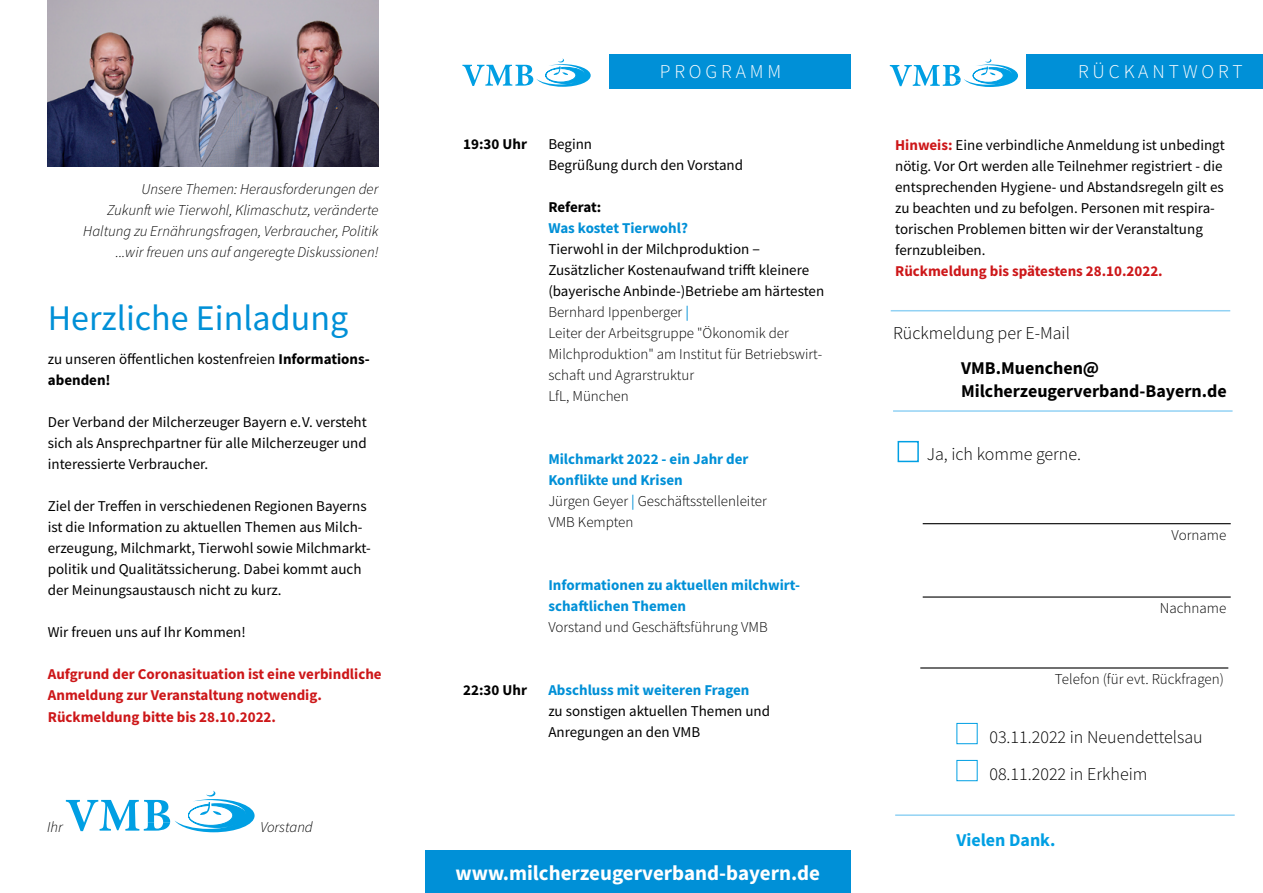
<style>
.page{position:relative;width:1263px;height:893px;background:#fff}
.page>*{position:absolute;margin:0;border:0;box-sizing:border-box;transform-origin:0 0}
.t1{font:36px "Source Sans Pro";color:#0090d7}
.t2{font:700 21px "Source Sans Pro";color:#fff}
.t3{font:300 19.5px "Source Sans Pro";letter-spacing:.2em;color:#fff}
.t4{font:300 18px/37px "Source Sans Pro";color:#000}
.t5{font:700 18px/22.5px "Source Sans Pro";color:#000}
.t6{font:700 18px "Source Sans Pro";color:#009fe3}
.t7{font:15px/21px "Source Sans Pro";color:#000}
.t8{font:300 15px/21px "Source Sans Pro";color:#000}
.t9{font:italic 300 15px/21px "Source Sans Pro";color:#000;text-align:right}
.t10{font:700 15px/21px "Source Sans Pro";color:#0090d7}
.t11{font:700 15px/21px "Source Sans Pro";color:#cd1719}
.t12{font:700 15px "Source Sans Pro";color:#000}
.s1{font-weight:700}
.s2{font-weight:700;color:#0090d7}
.s3{font-weight:400}
.s4{font-family:"Aptifer Sans LT Pro";font-weight:400}
.s5{font-weight:400;color:#0090d7}
.s6{font-weight:300;color:#000}
.s7{font-weight:700;color:#cd1719}
</style>
<div class="page">
<svg style="left:890px;top:59px;width:128px;height:28px"></svg>
<div style="left:1027px;top:54px;width:236px;height:34px;background:#0090d7"></div>
<div style="left:609px;top:54px;width:241px;height:34px;background:#0090d7"></div>
<svg style="left:462px;top:58px;width:129px;height:29px"></svg>
<div style="left:425px;top:851px;width:425px;height:42px;background:#0090d7"></div>
<img style="left:48px;top:0;width:330px;height:167px">
<svg style="left:66px;top:791px;width:189px;height:41px"></svg>
<hr style="left:895px;top:814px;width:340px;height:2px;background:#92d2f4">
<div style="left:897px;top:441px;width:22px;height:21px;border:2px solid #009fe3"></div>
<div style="left:956px;top:723px;width:22px;height:21px;border:1px solid #009fe3"></div>
<div style="left:956px;top:760px;width:22px;height:21px;border:1px solid #009fe3"></div>
<hr style="left:893px;top:410px;width:339px;height:2px;background:#92d2f4">
<hr style="left:891px;top:310px;width:339px;height:1px;background:#92d2f4">
<hr style="left:920px;top:667px;width:308px;height:1px;background:#000">
<hr style="left:923px;top:596px;width:308px;height:2px;background:#000">
<hr style="left:923px;top:523px;width:308px;height:1px;background:#000">
<p class="t9" style="left:83px;top:179px;width:297px">Unsere Themen: Herausforderungen der<br>Zukunft wie Tierwohl, Klimaschutz, veränderte Haltung zu Ernährungsfragen, Verbraucher, Politik ...wir freuen uns auf angeregte Diskussionen!</p>
<h1 class="t1" style="left:48px;top:295px;width:302px">Herzliche Einladung</h1>
<p class="t7" style="left:48px;top:349px;width:324px">zu unseren öffentlichen kostenfreien <span class="s1">Informations&shy;abenden!</span></p>
<p class="t7" style="left:48px;top:412px;width:320px;text-align:justify">Der Verband der Milcherzeuger Bayern e.V. versteht sich als Ansprechpartner für alle Milcherzeuger und interessierte Verbraucher.</p>
<p class="t7" style="left:48px;top:496px;width:325px">Ziel der Treffen in verschiedenen Regionen Bayerns ist die Information zu aktuellen Themen aus Milch&shy;erzeugung, Milchmarkt, Tierwohl sowie Milchmarkt&shy;politik und Qualitätssicherung. Dabei kommt auch der Meinungsaustausch nicht zu kurz.</p>
<p class="t7" style="left:48px;top:622px;width:199px">Wir freuen uns auf Ihr Kommen!</p>
<p class="t11" style="left:48px;top:664px;width:335px">Aufgrund der Coronasituation ist eine verbindliche<br>Anmeldung zur Veranstaltung notwendig.<br>Rückmeldung bitte bis 28.10.2022.</p>
<p class="t9" style="left:47px;top:816px;width:17px">Ihr</p>
<p class="t9" style="left:260px;top:816px;width:54px">Vorstand</p>
<h3 class="t3" style="left:660px;top:60px;width:123px">PROGRAMM</h3>
<h3 class="t3" style="left:1078px;top:60px;width:166px">RÜCKANTWORT</h3>
<p class="t12" style="left:463px;top:134px;width:65px">19:30 Uhr</p>
<p class="t7" style="left:548px;top:134px;width:196px">Beginn<br>Begrüßung durch den Vorstand</p>
<p class="t12" style="left:548px;top:197px;width:54px">Referat:</p>
<p class="t8" style="left:548px;top:218px;width:277px"><span class="s2">Was kostet Tierwohl?<br></span><span class="s3">Tierwohl in der Milchproduktion</span> <span class="s4">– </span><span class="s3">Zusätzlicher Kostenaufwand trifft kleinere (bayerische Anbinde-)Betriebe am härtesten </span>Bernhard Ippenberger <span class="s5">|<br></span>Leiter der Arbeitsgruppe "Ökonomik der Milchproduktion" am Institut für Betriebswirt&shy;schaft und Agrarstruktur<br>LfL, München</p>
<p class="t10" style="left:548px;top:449px;width:220px">Milchmarkt 2022 - ein Jahr der<br>Konflikte und Krisen<br><span class="s6">Jürgen Geyer</span> <span class="s3">|</span> <span class="s6">Geschäftsstellenleiter<br>VMB Kempten</span></p>
<p class="t10" style="left:548px;top:575px;width:253px">Informationen zu aktuellen milchwirt&shy;schaftlichen Themen</p>
<p class="t8" style="left:548px;top:617px;width:221px">Vorstand und Geschäftsführung VMB</p>
<p class="t12" style="left:463px;top:680px;width:65px">22:30 Uhr</p>
<p class="t10" style="left:548px;top:680px;width:203px">Abschluss mit weiteren Fragen</p>
<p class="t7" style="left:548px;top:701px;width:223px">zu sonstigen aktuellen Themen und<br>Anregungen an den VMB</p>
<h2 class="t2" style="left:456px;top:863px;width:366px">www.milcherzeugerverband-bayern.de</h2>
<p class="t7" style="left:895px;top:134px;width:331px"><span class="s7">Hinweis:</span> Eine verbindliche Anmeldung ist unbedingt nötig. Vor Ort werden alle Teilnehmer registriert - die entsprechenden Hygiene- und Abstandsregeln gilt es zu beachten und zu befolgen. Personen mit respira&shy;torischen Problemen bitten wir der Veranstaltung fernzubleiben.</p>
<p class="t11" style="left:895px;top:260px;width:269px">Rückmeldung bis spätestens 28.10.2022.</p>
<p class="t4" style="left:893px;top:314px;width:178px">Rückmeldung per E-Mail</p>
<p class="t5" style="left:961px;top:357px;width:267px">VMB.Muenchen@<br>Milcherzeugerverband-Bayern.de</p>
<p class="t4" style="left:927px;top:436px;width:156px">Ja, ich komme gerne.</p>
<p class="t8" style="left:1171px;top:524px;width:56px">Vorname</p>
<p class="t8" style="left:1160px;top:598px;width:68px">Nachname</p>
<p class="t8" style="left:1055px;top:669px;width:170px">Telefon (für evt. Rückfragen)</p>
<p class="t4" style="left:989px;top:718px;width:215px">03.11.2022 in Neuendettelsau<br>08.11.2022 in Erkheim</p>
<p class="t6" style="left:956px;top:827px;width:101px">Vielen Dank.</p>
</div>
